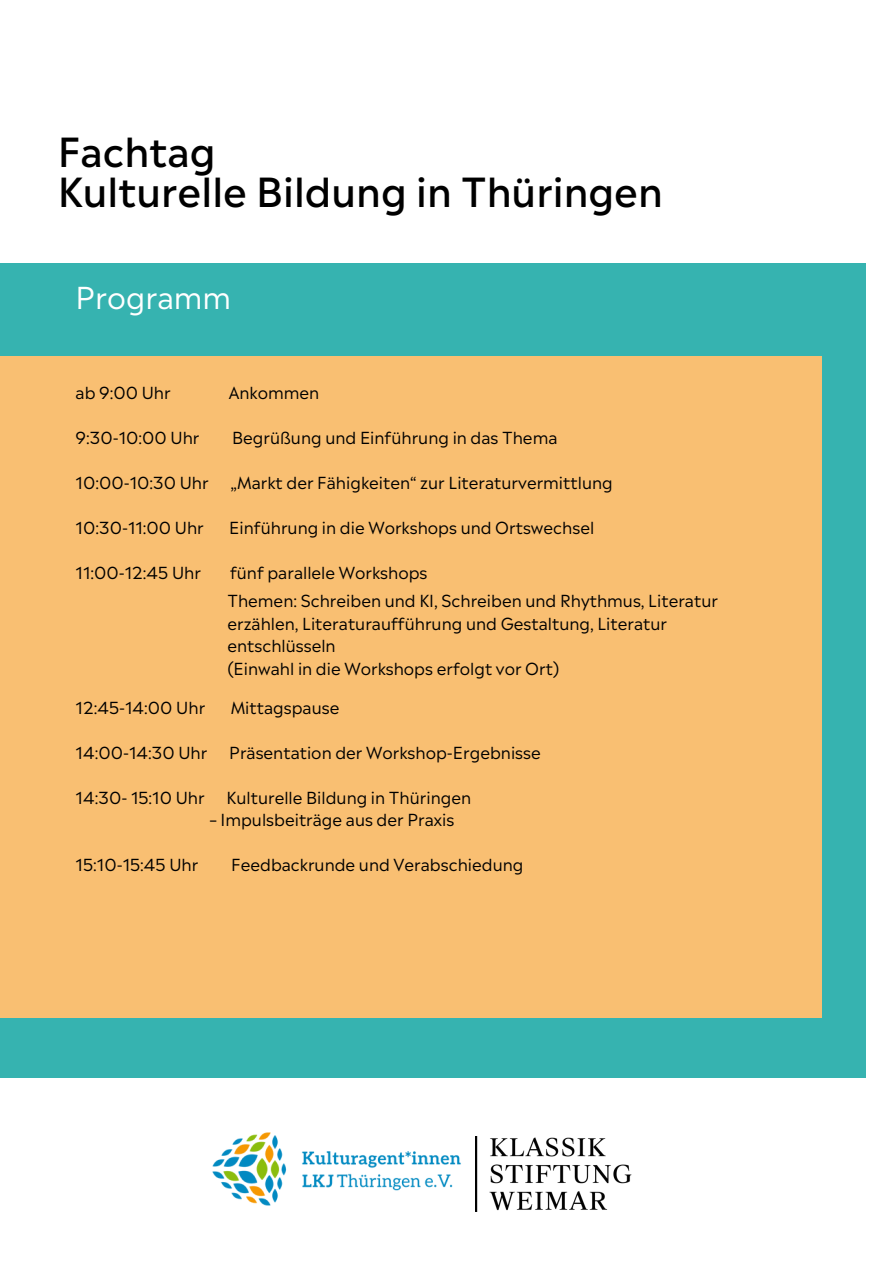
<style>
.page{position:relative;width:894px;height:1264px;background:#fff}
.page>*{position:absolute;margin:0;border:0;box-sizing:border-box;transform-origin:0 0}
.t1{font:500 39.75px/39.3px "Madera";color:#000}
.t2{font:30px "Madera";color:#fff}
.t3{font:16.5px/22.5px "Madera";color:#000}
</style>
<div class="page">
<div style="left:0;top:263px;width:865px;height:814px;background:#36b3b0"></div>
<div style="left:0;top:356px;width:821px;height:662px;background:#f9bf72"></div>
<img style="left:212px;top:1132px;width:249px;height:74px">
<img style="left:475px;top:1136px;width:157px;height:75px">
<p class="t1" style="left:58px;top:127px;width:606px">Fachtag<br>Kulturelle Bildung in Thüringen</p>
<p class="t2" style="left:76px;top:271px;width:157px">Programm</p>
<p class="t3" style="left:76px;top:379px;width:96px">ab 9:00 Uhr</p>
<p class="t3" style="left:229px;top:379px;width:92px">Ankommen</p>
<p class="t3" style="left:76px;top:424px;width:125px">9:30-10:00 Uhr</p>
<p class="t3" style="left:232px;top:424px;width:326px">Begrüßung und Einführung in das Thema</p>
<p class="t3" style="left:76px;top:469px;width:135px">10:00-10:30 Uhr</p>
<p class="t3" style="left:230px;top:469px;width:383px">„Markt der Fähigkeiten“ zur Literaturvermittlung</p>
<p class="t3" style="left:76px;top:514px;width:130px">10:30-11:00 Uhr</p>
<p class="t3" style="left:229px;top:514px;width:366px">Einführung in die Workshops und Ortswechsel</p>
<p class="t3" style="left:76px;top:559px;width:127px">11:00-12:45 Uhr</p>
<p class="t3" style="left:230px;top:559px;width:199px">fünf parallele Workshops</p>
<p class="t3" style="left:227px;top:587px;width:492px">Themen: Schreiben und KI, Schreiben und Rhythmus, Literatur erzählen, Literaturaufführung und Gestaltung, Literatur entschlüsseln</p>
<p class="t3" style="left:227px;top:655px;width:333px">(Einwahl in die Workshops erfolgt vor Ort)</p>
<p class="t3" style="left:76px;top:694px;width:131px">12:45-14:00 Uhr</p>
<p class="t3" style="left:230px;top:694px;width:110px">Mittagspause</p>
<p class="t3" style="left:76px;top:739px;width:133px">14:00-14:30 Uhr</p>
<p class="t3" style="left:229px;top:739px;width:313px">Präsentation der Workshop-Ergebnisse</p>
<p class="t3" style="left:76px;top:784px;width:130px">14:30- 15:10 Uhr</p>
<p class="t3" style="left:226px;top:784px;width:246px">Kulturelle Bildung in Thüringen</p>
<p class="t3" style="left:210px;top:806px;width:246px">– Impulsbeiträge aus der Praxis</p>
<p class="t3" style="left:76px;top:851px;width:124px">15:10-15:45 Uhr</p>
<p class="t3" style="left:231px;top:851px;width:294px">Feedbackrunde und Verabschiedung</p>
</div>
